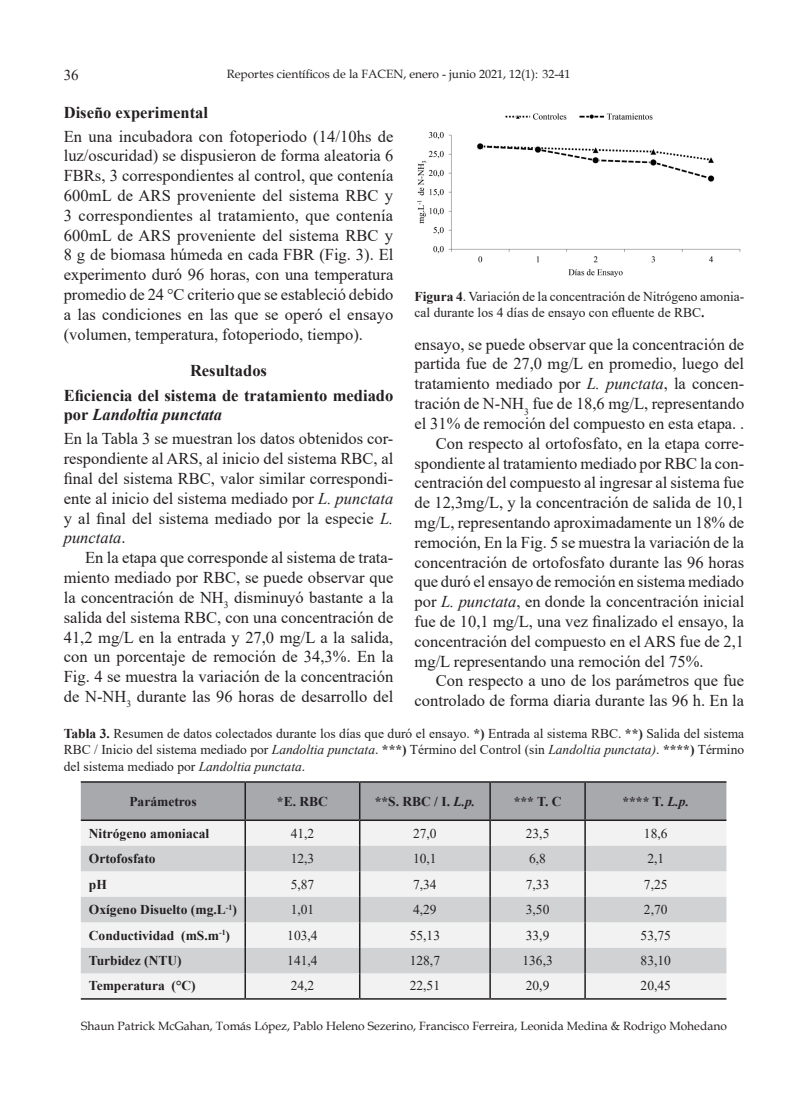
<style>
.page{position:relative;width:808px;height:1106px;background:#fff}
.page>*{position:absolute;margin:0;border:0;box-sizing:border-box;transform-origin:0 0}
.t1{font:16.5px/19.8px "Times New Roman";color:#231f20;text-align:justify}
.t2{font:700 16.5px/19.8px "Times New Roman";color:#231f20}
.t3{font:15px "Times New Roman";color:#231f20}
.t4{font:13.5px/16.2px "Times New Roman";color:#231f20;text-align:justify}
.t5{font:700 13.5px "Times New Roman";color:#231f20}
.t6{font:12px "Book Antiqua";color:#231f20}
.s1{color:#fff}
.s2{font-style:italic}
.s3{font-weight:700}
</style>
<div class="page">
<svg style="left:81px;top:782px;width:645px;height:216px"></svg>
<hr style="left:489px;top:973px;width:2px;height:25px;background:#231f20">
<hr style="left:584px;top:973px;width:2px;height:25px;background:#231f20">
<hr style="left:81px;top:998px;width:164px;height:1px;background:#231f20">
<hr style="left:245px;top:998px;width:115px;height:1px;background:#231f20">
<hr style="left:360px;top:998px;width:130px;height:1px;background:#231f20">
<hr style="left:490px;top:998px;width:95px;height:1px;background:#231f20">
<hr style="left:585px;top:998px;width:141px;height:1px;background:#231f20">
<hr style="left:81px;top:781px;width:164px;height:1px;background:#231f20">
<hr style="left:245px;top:781px;width:115px;height:1px;background:#231f20">
<hr style="left:244px;top:782px;width:2px;height:37px;background:#231f20">
<hr style="left:360px;top:781px;width:130px;height:1px;background:#231f20">
<hr style="left:359px;top:782px;width:1px;height:37px;background:#231f20">
<hr style="left:490px;top:781px;width:95px;height:1px;background:#231f20">
<hr style="left:489px;top:782px;width:2px;height:37px;background:#231f20">
<hr style="left:585px;top:781px;width:141px;height:1px;background:#231f20">
<hr style="left:584px;top:782px;width:2px;height:37px;background:#231f20">
<hr style="left:81px;top:819px;width:164px;height:2px;background:#231f20">
<hr style="left:245px;top:819px;width:115px;height:2px;background:#231f20">
<hr style="left:360px;top:819px;width:130px;height:2px;background:#231f20">
<hr style="left:490px;top:819px;width:95px;height:2px;background:#231f20">
<hr style="left:585px;top:819px;width:141px;height:2px;background:#231f20">
<img style="left:417px;top:113px;width:324px;height:164px">
<p class="t3" style="left:64px;top:65px;width:16px">36</p>
<p class="t6" style="left:227px;top:65px;width:356px">Reportes científicos de la FACEN, enero - junio 2021, 12(1): <span class="s1">999-999</span></p>
<p class="t6" style="left:543px;top:65px;width:29px">32-41</p>
<p class="t2" style="left:64px;top:102px;width:146px">Diseño experimental</p>
<p class="t1" style="left:64px;top:126px;width:331px">En una incubadora con fotoperiodo (14/10hs de luz/oscuridad) se dispusieron de forma aleatoria 6<br>FBRs, 3 correspondientes al control, que contenía 600mL de ARS proveniente del sistema RBC y 3 correspondientes al tratamiento, que contenía 600mL de ARS proveniente del sistema RBC y 8 g de biomasa húmeda en cada FBR (Fig. 3). El experimento duró 96 horas, con una temperatura promedio de 24 °C criterio que se estableció debido a las condiciones en las que se operó el ensayo (volumen, temperatura, fotoperiodo, tiempo).</p>
<p class="t2" style="left:190px;top:360px;width:79px">Resultados</p>
<p class="t2" style="left:64px;top:384px;width:331px">Eficiencia del sistema de tratamiento mediado por <span class="s2">Landoltia punctata</span></p>
<p class="t1" style="left:64px;top:428px;width:331px">En la Tabla 3 se muestran los datos obtenidos cor&shy;respondiente al ARS, al inicio del sistema RBC, al final del sistema RBC, valor similar correspondi&shy;ente al inicio del sistema mediado por <span class="s2">L. punctata </span>y al final del sistema mediado por la especie <span class="s2">L. punctata</span>.</p>
<p class="t1" style="left:64px;top:547px;width:331px;text-indent:21px">En la etapa que corresponde al sistema de trata&shy;miento mediado por RBC, se puede observar que la concentración de NH<sub>3</sub> disminuyó bastante a la salida del sistema RBC, con una concentración de 41,2 mg/L en la entrada y 27,0 mg/L a la salida, con un porcentaje de remoción de 34,3%. En la Fig. 4 se muestra la variación de la concentración de N-NH<sub>3</sub> durante las 96 horas de desarrollo del</p>
<p class="t4" style="left:415px;top:288px;width:331px"><span class="s3">Figura 4</span>. Variación de la concentración de Nitrógeno amonia&shy;cal durante los 4 días de ensayo con efluente de RBC<span class="s3">.</span></p>
<p class="t1" style="left:415px;top:334px;width:331px">ensayo, se puede observar que la concentración de partida fue de 27,0 mg/L en promedio, luego del tratamiento mediado por <span class="s2">L. punctata</span>, la concen&shy;tración de N-NH<sub>3</sub> fue de 18,6 mg/L, representando el 31% de remoción del compuesto en esta etapa. .</p>
<p class="t1" style="left:415px;top:433px;width:331px;text-indent:21px">Con respecto al ortofosfato, en la etapa corre&shy;spondiente al tratamiento mediado por RBC la con&shy;centración del compuesto al ingresar al sistema fue de 12,3mg/L, y la concentración de salida de 10,1 mg/L, representando aproximadamente un 18% de remoción, En la Fig. 5 se muestra la variación de la concentración de ortofosfato durante las 96 horas que duró el ensayo de remoción en sistema mediado por <span class="s2">L. punctata</span>, en donde la concentración inicial fue de 10,1 mg/L, una vez finalizado el ensayo, la concentración del compuesto en el ARS fue de 2,1 mg/L representando una remoción del 75%.</p>
<p class="t1" style="left:415px;top:670px;width:331px;text-align:right">Con respecto a uno de los parámetros que fue controlado de forma diaria durante las 96 h. En la</p>
<p class="t4" style="left:64px;top:725px;width:682px"><span class="s3">Tabla 3.</span> Resumen de datos colectados durante los días que duró el ensayo. <span class="s3">*)</span> Entrada al sistema RBC. <span class="s3">**)</span> Salida del sistema RBC / Inicio del sistema mediado por <span class="s2">Landoltia punctata</span>. <span class="s3">***)</span> Término del Control (sin <span class="s2">Landoltia punctata)</span>. <span class="s3">****)</span> Término del sistema mediado por <span class="s2">Landoltia punctata</span>.</p>
<p class="t5" style="left:129px;top:791px;width:69px">Parámetros</p>
<p class="t5" style="left:277px;top:791px;width:53px">*E. RBC</p>
<p class="t5" style="left:375px;top:791px;width:102px">**S. RBC / I. <span class="s2">L.p.</span></p>
<p class="t5" style="left:514px;top:791px;width:49px">*** T. C</p>
<p class="t5" style="left:622px;top:791px;width:68px">**** T. <span class="s2">L.p.</span></p>
<p class="t5" style="left:89px;top:823px;width:122px">Nitrógeno amoniacal</p>
<p class="t4" style="left:291px;top:825px;width:25px">41,2</p>
<p class="t4" style="left:413px;top:825px;width:25px">27,0</p>
<p class="t4" style="left:526px;top:825px;width:25px">23,5</p>
<p class="t4" style="left:644px;top:825px;width:25px">18,6</p>
<p class="t5" style="left:89px;top:848px;width:68px">Ortofosfato</p>
<p class="t4" style="left:291px;top:850px;width:25px">12,3</p>
<p class="t4" style="left:413px;top:850px;width:25px">10,1</p>
<p class="t4" style="left:529px;top:850px;width:18px">6,8</p>
<p class="t4" style="left:647px;top:850px;width:18px">2,1</p>
<p class="t5" style="left:89px;top:874px;width:20px">pH</p>
<p class="t4" style="left:291px;top:875px;width:25px">5,87</p>
<p class="t4" style="left:413px;top:875px;width:25px">7,34</p>
<p class="t4" style="left:526px;top:875px;width:25px">7,33</p>
<p class="t4" style="left:644px;top:875px;width:25px">7,25</p>
<p class="t5" style="left:89px;top:899px;width:149px">Oxígeno Disuelto (mg.L<sup>-1</sup>)</p>
<p class="t4" style="left:291px;top:901px;width:25px">1,01</p>
<p class="t4" style="left:413px;top:901px;width:25px">4,29</p>
<p class="t4" style="left:526px;top:901px;width:25px">3,50</p>
<p class="t4" style="left:644px;top:901px;width:25px">2,70</p>
<p class="t5" style="left:89px;top:925px;width:143px">Conductividad (mS.m<sup>-1</sup>)</p>
<p class="t4" style="left:287px;top:926px;width:32px">103,4</p>
<p class="t4" style="left:410px;top:926px;width:32px">55,13</p>
<p class="t4" style="left:526px;top:926px;width:25px">33,9</p>
<p class="t4" style="left:641px;top:926px;width:32px">53,75</p>
<p class="t5" style="left:89px;top:951px;width:94px">Turbidez (NTU)</p>
<p class="t4" style="left:287px;top:952px;width:32px">141,4</p>
<p class="t4" style="left:410px;top:952px;width:32px">128,7</p>
<p class="t4" style="left:522px;top:952px;width:32px">136,3</p>
<p class="t4" style="left:641px;top:952px;width:32px">83,10</p>
<p class="t5" style="left:89px;top:976px;width:108px">Temperatura (°C)</p>
<p class="t4" style="left:291px;top:977px;width:25px">24,2</p>
<p class="t4" style="left:410px;top:977px;width:32px">22,51</p>
<p class="t4" style="left:526px;top:977px;width:25px">20,9</p>
<p class="t4" style="left:641px;top:977px;width:32px">20,45</p>
<p class="t6" style="left:81px;top:1017px;width:647px">Shaun Patrick McGahan, Tomás López, Pablo Heleno Sezerino, Francisco Ferreira, Leonida Medina &amp; Rodrigo Mohedano</p>
</div>
